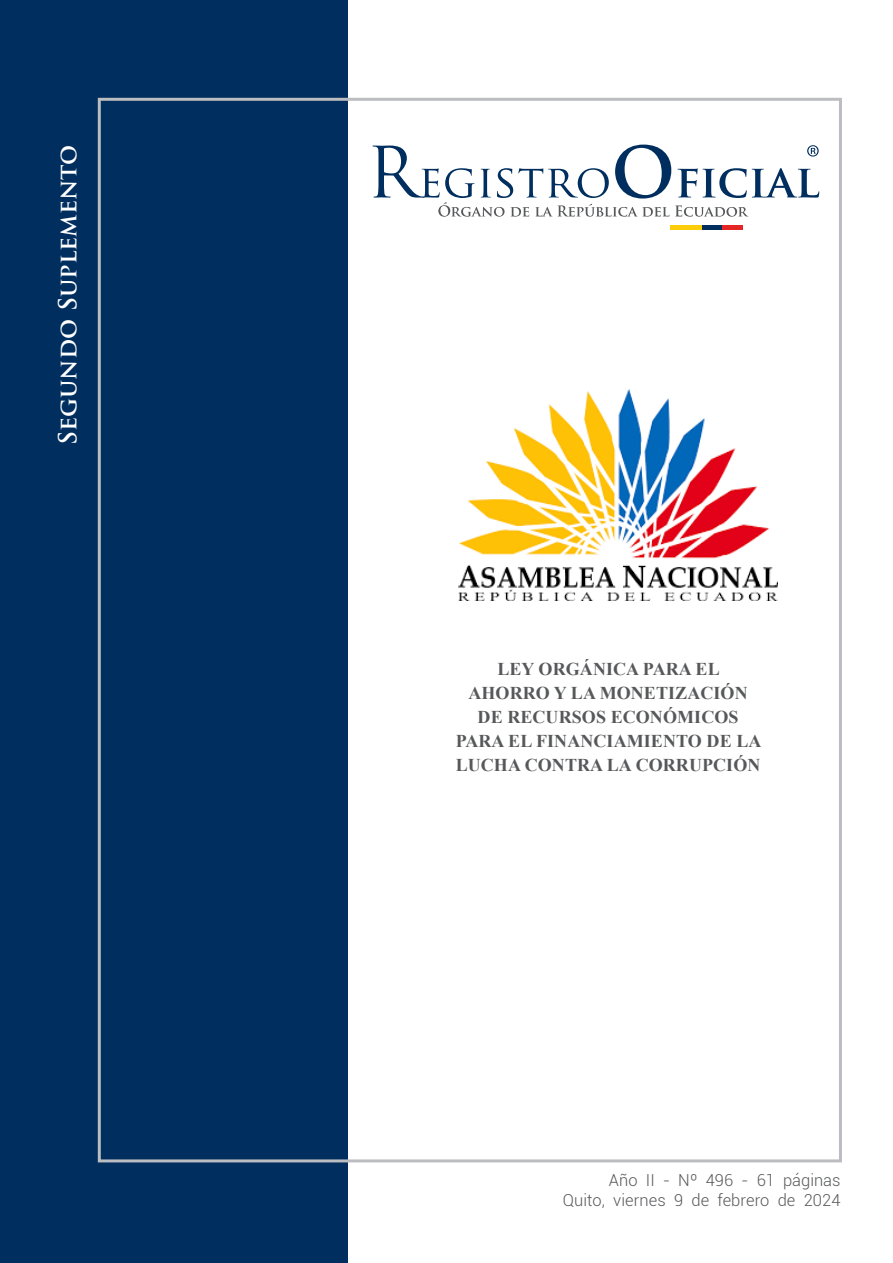
<style>
.page{position:relative;width:893px;height:1263px;background:#fff}
.page>*{position:absolute;margin:0;border:0;box-sizing:border-box;transform-origin:0 0}
.t1{font:700 24.3px "Trajan Pro";letter-spacing:.005em;color:#fff}
.Sumario_Center{font:700 18px/24px "Times New Roman";letter-spacing:.005em;color:#57585a;text-align:center}
.t2{font:300 16.5px "Roboto";letter-spacing:.005em;color:#57585a}
</style>
<div class="page">
<div style="left:0;top:0;width:348px;height:1263px;background:#002e5e"></div>
<div style="left:670px;top:225px;width:32px;height:5px;background:#fccd0a"></div>
<div style="left:702px;top:225px;width:21px;height:5px;background:#002e5e"></div>
<div style="left:723px;top:225px;width:20px;height:5px;background:#e42625"></div>
<svg style="left:372px;top:145px;width:447px;height:72px"></svg>
<img style="left:459px;top:389px;width:318px;height:212px">
<p class="t1" style="left:53px;top:445px;width:302px;rotate:-90deg">Segundo Suplemento</p>
<p class="Sumario_Center" style="left:456px;top:656px;width:307px">LEY ORGÁNICA PARA EL<br>AHORRO Y LA MONETIZACIÓN<br>DE RECURSOS ECONÓMICOS<br>PARA EL FINANCIAMIENTO DE LA<br>LUCHA CONTRA LA CORRUPCIÓN</p>
<p class="t2" style="left:609px;top:1169px;width:233px">Año II - Nº 496 - 61 páginas</p>
<p class="t2" style="left:563px;top:1189px;width:279px">Quito, viernes 9 de febrero de 2024</p>
</div>
